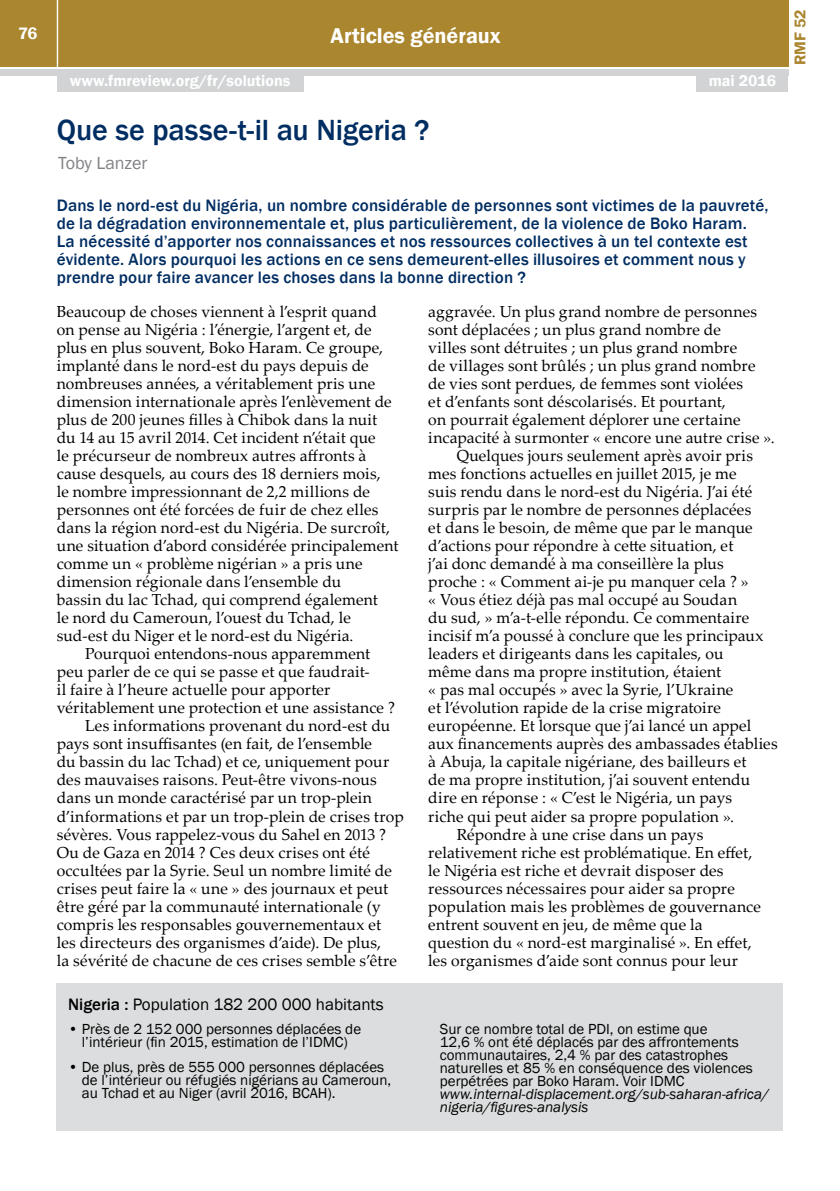
<style>
.page{position:relative;width:840px;height:1191px;background:#fff}
.page>*{position:absolute;margin:0;border:0;box-sizing:border-box;transform-origin:0 0}
.t1{font:500 30px "Franklin Gothic";letter-spacing:-.005em;color:#002d62}
.t2{font:600 22px "Franklin Gothic";color:#fff}
.t3{font:18px "Franklin Gothic";color:#808285}
.t4{font:500 17px/18px "Franklin Gothic";letter-spacing:.01em;color:#002d62}
.t5{font:17px "Franklin Gothic";color:#000}
.t6{font:600 17px "Franklin Gothic";color:#fff}
.t7{font:16px "Palatino Linotype";letter-spacing:.01em;color:#000}
.t8{font:600 16px "Franklin Gothic";color:#fff}
.t9{font:600 16px "Franklin Gothic";color:#aa862f}
.t10{font:15px/13px "Franklin Gothic";color:#000}
.t11{font:italic 15px/13px "Franklin Gothic";color:#000}
.s1{font-weight:500}
</style>
<div class="page">
<div style="left:0;top:0;width:787px;height:66px;background:#aa862f"></div>
<div style="left:0;top:69px;width:787px;height:6px;background:#d1d3d4"></div>
<hr style="left:57px;top:0;width:1px;height:67px;background:#fff">
<div style="left:696px;top:74px;width:91px;height:18px;background:#d1d3d4"></div>
<div style="left:57px;top:74px;width:246px;height:18px;background:#d1d3d4"></div>
<div style="left:57px;top:983px;width:725px;height:148px;background:#dcddde"></div>
<p class="t6" style="left:18px;top:23px;width:21px">76</p>
<h2 class="t2" style="left:330px;top:22px;width:171px">Articles généraux</h2>
<p class="t8" style="left:70px;top:71px;width:222px">www.fmreview.org/fr/solutions</p>
<p class="t8" style="left:708px;top:71px;width:69px">mai 2016</p>
<h1 class="t1" style="left:57px;top:112px;width:374px">Que se passe-t-il au Nigeria ?</h1>
<p class="t3" style="left:58px;top:152px;width:91px">Toby Lanzer</p>
<p class="t4" style="left:57px;top:197px;width:713px">Dans le nord-est du Nigéria, un nombre considérable de personnes sont victimes de la pauvreté, de la dégradation environnementale et, plus particulièrement, de la violence de Boko Haram.<br>La nécessité d’apporter nos connaissances et nos ressources collectives à un tel contexte est évidente. Alors pourquoi les actions en ce sens demeurent-elles illusoires et comment nous y prendre pour faire avancer les choses dans la bonne direction ?</p>
<p class="t7" style="left:57px;top:300px;width:321px">Beaucoup de choses viennent à l’esprit quand</p>
<p class="t7" style="left:57px;top:318px;width:316px">on pense au Nigéria : l’énergie, l’argent et, de</p>
<p class="t7" style="left:57px;top:336px;width:328px">plus en plus souvent, Boko Haram. Ce groupe,</p>
<p class="t7" style="left:57px;top:354px;width:313px">implanté dans le nord-est du pays depuis de</p>
<p class="t7" style="left:57px;top:372px;width:320px">nombreuses années, a véritablement pris une</p>
<p class="t7" style="left:57px;top:390px;width:336px">dimension internationale après l’enlèvement de</p>
<p class="t7" style="left:57px;top:408px;width:322px">plus de 200 jeunes filles à Chibok dans la nuit</p>
<p class="t7" style="left:57px;top:426px;width:320px">du 14 au 15 avril 2014. Cet incident n’était que</p>
<p class="t7" style="left:57px;top:444px;width:311px">le précurseur de nombreux autres affronts à</p>
<p class="t7" style="left:57px;top:462px;width:325px">cause desquels, au cours des 18 derniers mois,</p>
<p class="t7" style="left:57px;top:480px;width:315px">le nombre impressionnant de 2,2 millions de</p>
<p class="t7" style="left:57px;top:498px;width:323px">personnes ont été forcées de fuir de chez elles</p>
<p class="t7" style="left:57px;top:516px;width:334px">dans la région nord-est du Nigéria. De surcroît,</p>
<p class="t7" style="left:57px;top:534px;width:343px">une situation d’abord considérée principalement</p>
<p class="t7" style="left:57px;top:552px;width:307px">comme un « problème nigérian » a pris une</p>
<p class="t7" style="left:57px;top:570px;width:286px">dimension régionale dans l’ensemble du</p>
<p class="t7" style="left:57px;top:588px;width:322px">bassin du lac Tchad, qui comprend également</p>
<p class="t7" style="left:57px;top:606px;width:295px">le nord du Cameroun, l’ouest du Tchad, le</p>
<p class="t7" style="left:57px;top:624px;width:298px">sud-est du Niger et le nord-est du Nigéria.</p>
<p class="t7" style="left:85px;top:642px;width:286px">Pourquoi entendons-nous apparemment</p>
<p class="t7" style="left:57px;top:660px;width:314px">peu parler de ce qui se passe et que faudrait-</p>
<p class="t7" style="left:57px;top:678px;width:275px">il faire à l’heure actuelle pour apporter</p>
<p class="t7" style="left:57px;top:696px;width:339px">véritablement une protection et une assistance ?</p>
<p class="t7" style="left:85px;top:714px;width:306px">Les informations provenant du nord-est du</p>
<p class="t7" style="left:57px;top:732px;width:317px">pays sont insuffisantes (en fait, de l’ensemble</p>
<p class="t7" style="left:57px;top:750px;width:334px">du bassin du lac Tchad) et ce, uniquement pour</p>
<p class="t7" style="left:57px;top:768px;width:321px">des mauvaises raisons. Peut-être vivons-nous</p>
<p class="t7" style="left:57px;top:786px;width:317px">dans un monde caractérisé par un trop-plein</p>
<p class="t7" style="left:57px;top:804px;width:348px">d’informations et par un trop-plein de crises trop</p>
<p class="t7" style="left:57px;top:822px;width:331px">sévères. Vous rappelez-vous du Sahel en 2013 ?</p>
<p class="t7" style="left:57px;top:840px;width:314px">Ou de Gaza en 2014 ? Ces deux crises ont été</p>
<p class="t7" style="left:57px;top:858px;width:336px">occultées par la Syrie. Seul un nombre limité de</p>
<p class="t7" style="left:57px;top:876px;width:333px">crises peut faire la « une » des journaux et peut</p>
<p class="t7" style="left:57px;top:894px;width:325px">être géré par la communauté internationale (y</p>
<p class="t7" style="left:57px;top:912px;width:326px">compris les responsables gouvernementaux et</p>
<p class="t7" style="left:57px;top:930px;width:325px">les directeurs des organismes d’aide). De plus,</p>
<p class="t7" style="left:57px;top:948px;width:341px">la sévérité de chacune de ces crises semble s’être</p>
<p class="t7" style="left:428px;top:300px;width:330px">aggravée. Un plus grand nombre de personnes</p>
<p class="t7" style="left:428px;top:318px;width:294px">sont déplacées ; un plus grand nombre de</p>
<p class="t7" style="left:428px;top:336px;width:310px">villes sont détruites ; un plus grand nombre</p>
<p class="t7" style="left:428px;top:354px;width:328px">de villages sont brûlés ; un plus grand nombre</p>
<p class="t7" style="left:428px;top:372px;width:316px">de vies sont perdues, de femmes sont violées</p>
<p class="t7" style="left:428px;top:390px;width:299px">et d’enfants sont déscolarisés. Et pourtant,</p>
<p class="t7" style="left:428px;top:408px;width:313px">on pourrait également déplorer une certaine</p>
<p class="t7" style="left:428px;top:426px;width:347px">incapacité à surmonter « encore une autre crise ».</p>
<p class="t7" style="left:456px;top:444px;width:298px">Quelques jours seulement après avoir pris</p>
<p class="t7" style="left:428px;top:462px;width:309px">mes fonctions actuelles en juillet 2015, je me</p>
<p class="t7" style="left:428px;top:480px;width:325px">suis rendu dans le nord-est du Nigéria. J’ai été</p>
<p class="t7" style="left:428px;top:498px;width:324px">surpris par le nombre de personnes déplacées</p>
<p class="t7" style="left:428px;top:516px;width:326px">et dans le besoin, de même que par le manque</p>
<p class="t7" style="left:428px;top:534px;width:306px">d’actions pour répondre à cette situation, et</p>
<p class="t7" style="left:428px;top:552px;width:297px">j’ai donc demandé à ma conseillère la plus</p>
<p class="t7" style="left:428px;top:570px;width:322px">proche : « Comment ai-je pu manquer cela ? »</p>
<p class="t7" style="left:428px;top:588px;width:310px">« Vous étiez déjà pas mal occupé au Soudan</p>
<p class="t7" style="left:428px;top:606px;width:322px">du sud, » m’a-t-elle répondu. Ce commentaire</p>
<p class="t7" style="left:428px;top:624px;width:336px">incisif m’a poussé à conclure que les principaux</p>
<p class="t7" style="left:428px;top:642px;width:296px">leaders et dirigeants dans les capitales, ou</p>
<p class="t7" style="left:428px;top:660px;width:294px">même dans ma propre institution, étaient</p>
<p class="t7" style="left:428px;top:678px;width:306px">« pas mal occupés » avec la Syrie, l’Ukraine</p>
<p class="t7" style="left:428px;top:696px;width:294px">et l’évolution rapide de la crise migratoire</p>
<p class="t7" style="left:428px;top:714px;width:324px">européenne. Et lorsque que j’ai lancé un appel</p>
<p class="t7" style="left:428px;top:732px;width:350px">aux financements auprès des ambassades établies</p>
<p class="t7" style="left:428px;top:750px;width:319px">à Abuja, la capitale nigériane, des bailleurs et</p>
<p class="t7" style="left:428px;top:768px;width:323px">de ma propre institution, j’ai souvent entendu</p>
<p class="t7" style="left:428px;top:786px;width:305px">dire en réponse : « C’est le Nigéria, un pays</p>
<p class="t7" style="left:428px;top:804px;width:307px">riche qui peut aider sa propre population ».</p>
<p class="t7" style="left:456px;top:822px;width:248px">Répondre à une crise dans un pays</p>
<p class="t7" style="left:428px;top:840px;width:325px">relativement riche est problématique. En effet,</p>
<p class="t7" style="left:428px;top:858px;width:297px">le Nigéria est riche et devrait disposer des</p>
<p class="t7" style="left:428px;top:876px;width:308px">ressources nécessaires pour aider sa propre</p>
<p class="t7" style="left:428px;top:894px;width:334px">population mais les problèmes de gouvernance</p>
<p class="t7" style="left:428px;top:912px;width:276px">entrent souvent en jeu, de même que la</p>
<p class="t7" style="left:428px;top:930px;width:324px">question du « nord-est marginalisé ». En effet,</p>
<p class="t7" style="left:428px;top:948px;width:311px">les organismes d’aide sont connus pour leur</p>
<p class="t5" style="left:68px;top:993px;width:317px"><span class="s1">Nigeria :</span> Population 182 200 000 habitants</p>
<p class="t10" style="left:68px;top:1023px;width:294px;text-align:center">• Près de 2 152 000 personnes déplacées de l’intérieur (fin 2015, estimation de l’IDMC)</p>
<p class="t10" style="left:82px;top:1060px;width:311px;text-indent:-14px">• De plus, près de 555 000 personnes déplacées de l’intérieur ou réfugiés nigérians au Cameroun, au Tchad et au Niger (avril 2016, BCAH).</p>
<p class="t10" style="left:439px;top:1023px;width:314px">Sur ce nombre total de PDI, on estime que<br>12,6 % ont été déplacés par des affrontements communautaires, 2,4 % par des catastrophes naturelles et 85 % en conséquence des violences perpétrées par Boko Haram. Voir IDMC</p>
<p class="t11" style="left:439px;top:1088px;width:330px">www.internal-displacement.org/sub-saharan-africa/ nigeria/figures-analysis</p>
<p class="t9" style="left:789px;top:65px;width:57px;rotate:-90deg">RMF 52</p>
</div>
